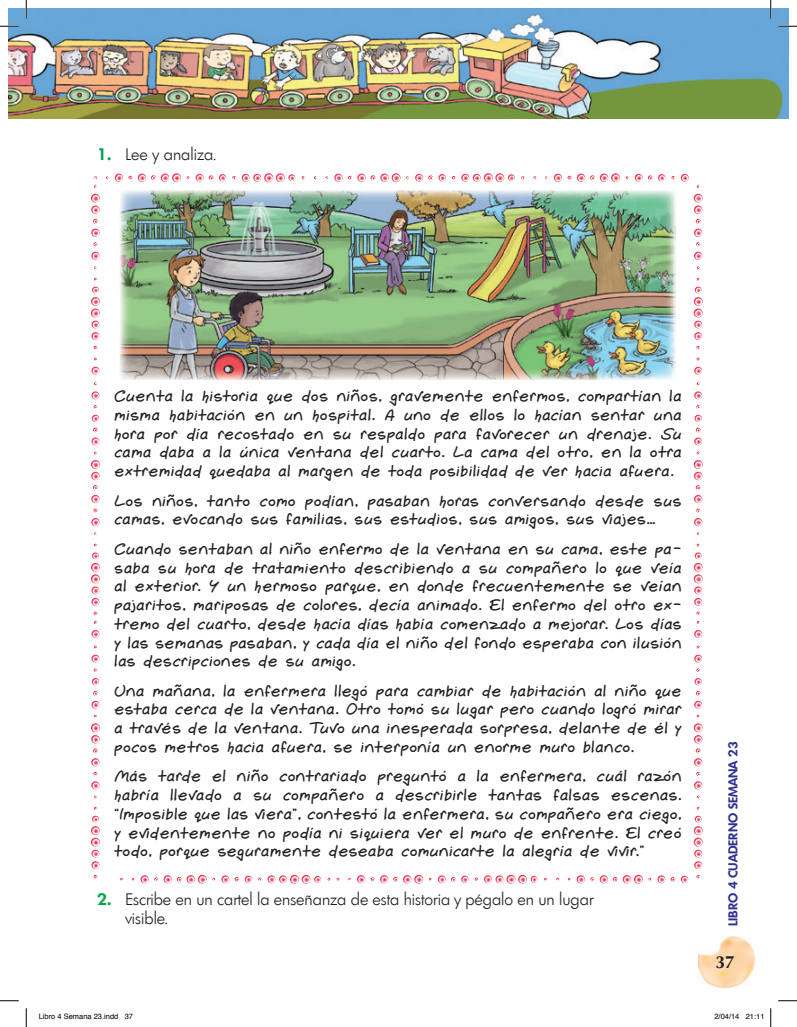
<style>
.page{position:relative;width:797px;height:1027px;background:#fff}
.page>*{position:absolute;margin:0;border:0;box-sizing:border-box;transform-origin:0 0}
.t1{font:700 17.5px "Optima";color:#231f20}
.t2{font:16.25px/18.8px "Gemelli";color:#231f20;text-align:justify}
.t3{font:300 16.25px/18.8px "Limerick";color:#231f20}
.t4{font:600 12.5px "Limerick";color:#2e3092}
.t5{font:7.5px "Helvetica";color:#000}
.s1{font-weight:600;color:#00a54f}
</style>
<div class="page">
<img style="left:698px;top:936px;width:57px;height:51px">
<img style="left:9px;top:9px;width:779px;height:109px">
<img style="left:120px;top:190px;width:555px;height:190px">
<svg style="left:258px;top:875px;width:63px;height:9px"></svg>
<svg style="left:245px;top:876px;width:7px;height:7px"></svg>
<svg style="left:221px;top:875px;width:18px;height:8px"></svg>
<svg style="left:164px;top:875px;width:51px;height:9px"></svg>
<svg style="left:141px;top:875px;width:17px;height:8px"></svg>
<svg style="left:242px;top:173px;width:53px;height:9px"></svg>
<svg style="left:219px;top:174px;width:7px;height:7px"></svg>
<svg style="left:209px;top:175px;width:4px;height:5px"></svg>
<svg style="left:196px;top:174px;width:7px;height:8px"></svg>
<svg style="left:138px;top:173px;width:43px;height:9px"></svg>
<svg style="left:115px;top:174px;width:17px;height:8px"></svg>
<svg style="left:461px;top:173px;width:53px;height:9px"></svg>
<svg style="left:415px;top:174px;width:31px;height:8px"></svg>
<svg style="left:348px;top:173px;width:52px;height:9px"></svg>
<svg style="left:334px;top:174px;width:8px;height:8px"></svg>
<svg style="left:91px;top:655px;width:8px;height:7px"></svg>
<svg style="left:91px;top:630px;width:8px;height:8px"></svg>
<svg style="left:94px;top:668px;width:3px;height:4px"></svg>
<svg style="left:92px;top:678px;width:7px;height:7px"></svg>
<svg style="left:93px;top:691px;width:5px;height:4px"></svg>
<svg style="left:91px;top:701px;width:8px;height:8px"></svg>
<svg style="left:91px;top:715px;width:9px;height:51px"></svg>
<svg style="left:91px;top:772px;width:8px;height:17px"></svg>
<svg style="left:91px;top:816px;width:9px;height:53px"></svg>
<svg style="left:91px;top:391px;width:8px;height:8px"></svg>
<svg style="left:91px;top:367px;width:8px;height:8px"></svg>
<svg style="left:92px;top:415px;width:7px;height:7px"></svg>
<svg style="left:91px;top:428px;width:8px;height:17px"></svg>
<svg style="left:91px;top:460px;width:9px;height:43px"></svg>
<svg style="left:93px;top:509px;width:4px;height:3px"></svg>
<svg style="left:91px;top:518px;width:8px;height:8px"></svg>
<svg style="left:91px;top:194px;width:9px;height:52px"></svg>
<svg style="left:91px;top:252px;width:8px;height:8px"></svg>
<svg style="left:91px;top:544px;width:9px;height:62px"></svg>
<svg style="left:91px;top:287px;width:9px;height:53px"></svg>
<svg style="left:694px;top:655px;width:8px;height:7px"></svg>
<svg style="left:694px;top:630px;width:8px;height:8px"></svg>
<svg style="left:696px;top:668px;width:4px;height:4px"></svg>
<svg style="left:694px;top:678px;width:7px;height:7px"></svg>
<svg style="left:696px;top:691px;width:4px;height:4px"></svg>
<svg style="left:694px;top:701px;width:8px;height:8px"></svg>
<svg style="left:693px;top:715px;width:9px;height:51px"></svg>
<svg style="left:694px;top:772px;width:8px;height:17px"></svg>
<svg style="left:693px;top:816px;width:9px;height:53px"></svg>
<svg style="left:694px;top:391px;width:8px;height:8px"></svg>
<svg style="left:694px;top:367px;width:8px;height:8px"></svg>
<svg style="left:696px;top:405px;width:4px;height:4px"></svg>
<svg style="left:694px;top:415px;width:7px;height:7px"></svg>
<svg style="left:694px;top:428px;width:8px;height:17px"></svg>
<svg style="left:693px;top:460px;width:9px;height:43px"></svg>
<svg style="left:694px;top:518px;width:8px;height:8px"></svg>
<svg style="left:693px;top:194px;width:9px;height:52px"></svg>
<svg style="left:694px;top:252px;width:8px;height:8px"></svg>
<svg style="left:693px;top:544px;width:9px;height:62px"></svg>
<svg style="left:696px;top:612px;width:4px;height:3px"></svg>
<svg style="left:693px;top:287px;width:9px;height:53px"></svg>
<svg style="left:696px;top:346px;width:4px;height:3px"></svg>
<svg style="left:681px;top:174px;width:7px;height:8px"></svg>
<svg style="left:671px;top:176px;width:4px;height:3px"></svg>
<svg style="left:658px;top:174px;width:7px;height:7px"></svg>
<svg style="left:648px;top:175px;width:4px;height:5px"></svg>
<svg style="left:634px;top:174px;width:8px;height:8px"></svg>
<svg style="left:577px;top:173px;width:51px;height:9px"></svg>
<svg style="left:554px;top:174px;width:17px;height:8px"></svg>
<svg style="left:484px;top:875px;width:53px;height:9px"></svg>
<svg style="left:474px;top:877px;width:4px;height:4px"></svg>
<svg style="left:461px;top:876px;width:7px;height:7px"></svg>
<svg style="left:438px;top:875px;width:17px;height:8px"></svg>
<svg style="left:380px;top:875px;width:43px;height:9px"></svg>
<svg style="left:371px;top:877px;width:3px;height:4px"></svg>
<svg style="left:357px;top:875px;width:8px;height:8px"></svg>
<svg style="left:681px;top:876px;width:7px;height:7px"></svg>
<svg style="left:657px;top:875px;width:18px;height:8px"></svg>
<svg style="left:576px;top:875px;width:75px;height:9px"></svg>
<svg style="left:0;top:25px;width:19px;height:2px"></svg>
<svg style="left:778px;top:25px;width:19px;height:2px"></svg>
<svg style="left:0;top:1000px;width:19px;height:1px"></svg>
<svg style="left:778px;top:1000px;width:19px;height:1px"></svg>
<svg style="left:25px;top:0;width:2px;height:19px"></svg>
<svg style="left:25px;top:1008px;width:2px;height:19px"></svg>
<svg style="left:770px;top:0;width:1px;height:19px"></svg>
<svg style="left:770px;top:1008px;width:1px;height:19px"></svg>
<p class="t3" style="left:97px;top:144px;width:120px"><span class="s1">1.</span> Lee y analiza.</p>
<p class="t2" style="left:115px;top:387px;width:569px">Cuenta la historia que dos niños, gravemente enfermos, compartían la misma habitación en un hospital. A uno de ellos lo hacían sentar una hora por día recostado en su respaldo para favorecer un drenaje. Su cama daba a la única ventana del cuarto. La cama del otro, en la otra extremidad quedaba al margen de toda posibilidad de ver hacia afuera.</p>
<p class="t2" style="left:115px;top:491px;width:569px">Los niños, tanto como podían, pasaban horas conversando desde sus camas, evocando sus familias, sus estudios, sus amigos, sus viajes…</p>
<p class="t2" style="left:115px;top:540px;width:569px">Cuando sentaban al niño enfermo de la ventana en su cama, este pa&shy;saba su hora de tratamiento describiendo a su compañero lo que veía al exterior. Y un hermoso parque, en donde frecuentemente se veían pajaritos, mariposas de colores, decía animado. El enfermo del otro ex&shy;tremo del cuarto, desde hacía días había comenzado a mejorar. Los días y las semanas pasaban, y cada día el niño del fondo esperaba con ilusión las descripciones de su amigo.</p>
<p class="t2" style="left:115px;top:681px;width:569px">Una mañana, la enfermera llegó para cambiar de habitación al niño que estaba cerca de la ventana. Otro tomó su lugar pero cuando logró mirar a través de la ventana. Tuvo una inesperada sorpresa, delante de él y pocos metros hacia afuera, se interponía un enorme muro blanco.</p>
<p class="t2" style="left:115px;top:767px;width:569px">Más tarde el niño contrariado preguntó a la enfermera, cuál razón habría llevado a su compañero a describirle tantas falsas escenas. “Imposible que las viera”, contestó la enfermera, su compañero era ciego, y evidentemente no podía ni siquiera ver el muro de enfrente. El creó todo, porque seguramente deseaba comunicarte la alegría de vivir.”</p>
<p class="t3" style="left:125px;top:890px;width:469px;text-indent:-28px"><span class="s1">2.</span> Escribe en un cartel la enseñanza de esta historia y pégalo en un lugar visible.</p>
<p class="t4" style="left:725px;top:926px;width:186px;rotate:-90deg">LIBRO 4 CUADERNO SEMANA 23</p>
<p class="t1" style="left:715px;top:952px;width:21px">37</p>
<p class="t5" style="left:39px;top:1011px;width:96px">Libro 4 Semana 23.indd 37</p>
<p class="t5" style="left:714px;top:1011px;width:52px">2/04/14 21:11</p>
</div>
